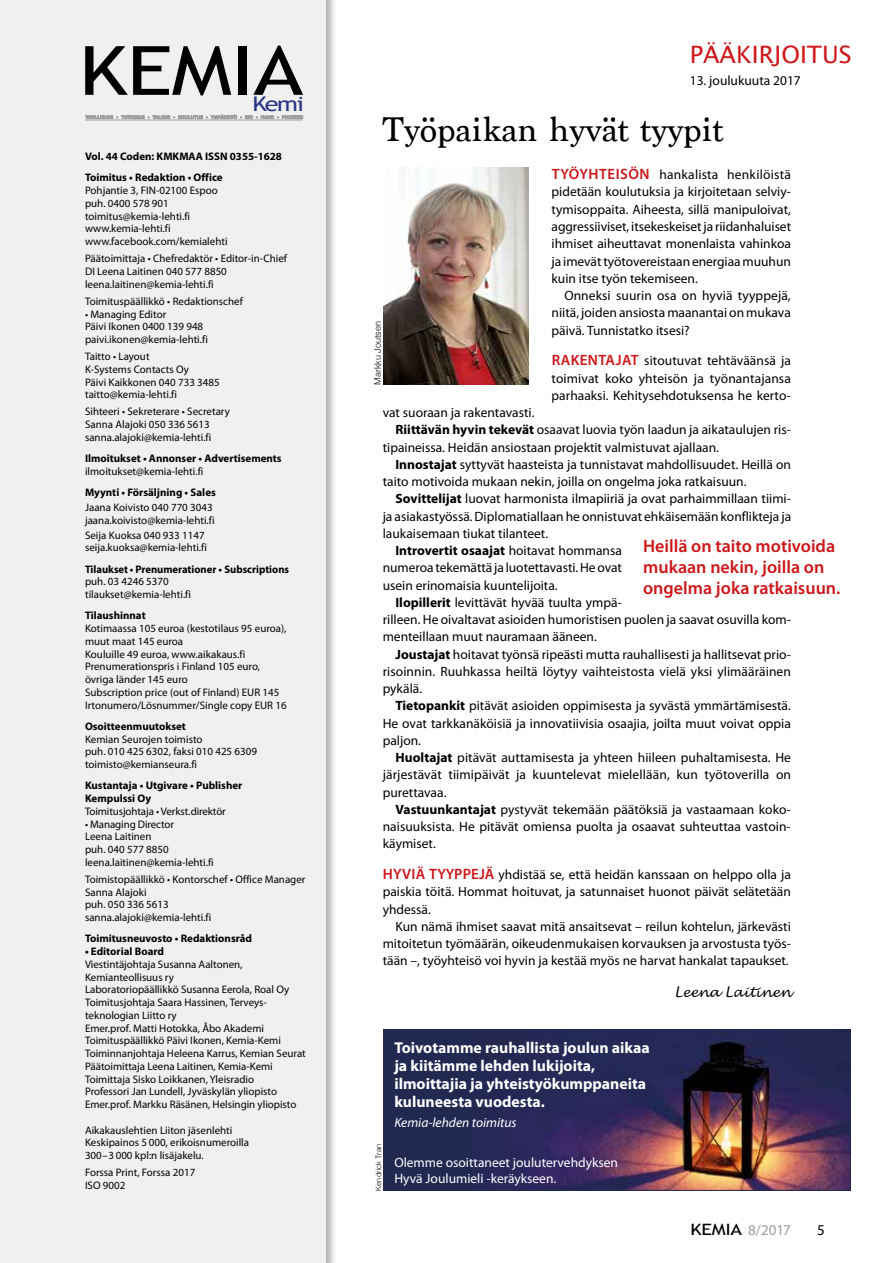
<style>
.page{position:relative;width:893px;height:1263px;background:#fff}
.page>*{position:absolute;margin:0;border:0;box-sizing:border-box;transform-origin:0 0}
.t1{font:67.95px "Trebuchet MS";letter-spacing:-.01em;color:#000;scale:1.25 1}
.t2{font:36px "Marion";letter-spacing:.01em;color:#000}
.t3{font:24px "Lucida Sans";color:#cd171a}
.t4{font:20.1px "Trebuchet MS";color:#283583;scale:1.25 1}
.t5{font:600 18px/21px "Myriad Pro";color:#cd171a}
.t6{font:700 15.75px/18px "Myriad Pro";color:#fff}
.t7{font:15px "Myriad Pro";color:#9d9d9c}
.t8{font:15px "Myriad Pro";color:#000}
.t9{font:13.5px/17.2px "Myriad Pro";color:#000;text-align:justify}
.t10{font:13.5px/15.8px "Myriad Pro";color:#fff}
.t11{font:700 13.5px "Myriad Pro";color:#000}
.t12{font:italic 13.5px "Myriad Pro";color:#fff}
.t13{font:italic 13.5px "Lucida Handwriting";color:#000}
.t14{font:10.95px/12.8px "Myriad Pro";color:#000}
.t15{font:700 10.95px/21.3px "Myriad Pro";color:#000}
.t16{font:300 9px "Helvetica";color:#000}
.t17{font:300 7.5px "Helvetica";color:#000}
.s1{font-weight:600;font-size:15px;color:#cd171a}
.s2{font-weight:700}
.s3{font-weight:400}
.s4{font-family:"Trebuchet MS";font-size:15.6px;color:#000}
</style>
<div class="page">
<div style="left:383px;top:1029px;width:104px;height:161px;background:#222951"></div>
<img style="left:487px;top:1031px;width:362px;height:158px">
<div style="left:383px;top:1029px;width:468px;height:162px;border:1px solid #222951"></div>
<div style="left:0;top:0;width:338px;height:1263px;background:#000;opacity:.35"></div>
<div style="left:0;top:0;width:325px;height:1263px;background:#f0f0f0"></div>
<hr style="left:85px;top:120px;width:218px;height:1px;background:#9d9d9c">
<svg style="left:85px;top:115px;width:218px;height:4px"></svg>
<img style="left:383px;top:168px;width:145px;height:216px">
<h1 class="t1" style="left:79px;top:31px;width:181px">KEMIA</h1>
<h3 class="t4" style="left:252px;top:92px;width:43px">Kemi</h3>
<p class="t15" style="left:85px;top:146px;width:198px">Vol. 44 Coden: KMKMAA ISSN 0355-1628<br>Toimitus • Redaktion • Office</p>
<p class="t14" style="left:85px;top:184px;width:144px">Pohjantie 3, FIN-02100 Espoo puh. 0400 578 901 toimitus@kemia-lehti.fi www.kemia-lehti.fi www.facebook.com/kemialehti</p>
<p class="t14" style="left:85px;top:252px;width:203px">Päätoimittaja • Chefredaktör • Editor-in-Chief<br>DI Leena Laitinen 040 577 8850 leena.laitinen@kemia-lehti.fi</p>
<p class="t14" style="left:85px;top:295px;width:159px">Toimituspäällikkö • Redaktionschef</p>
<p class="t14" style="left:85px;top:307px;width:124px">• Managing Editor<br>Päivi Ikonen 0400 139 948 paivi.ikonen@kemia-lehti.fi</p>
<p class="t14" style="left:85px;top:350px;width:136px">Taitto • Layout<br>K-Systems Contacts Oy<br>Päivi Kaikkonen 040 733 3485 taitto@kemia-lehti.fi</p>
<p class="t14" style="left:85px;top:405px;width:146px">Sihteeri • Sekreterare • Secretary<br>Sanna Alajoki 050 336 5613 sanna.alajoki@kemia-lehti.fi</p>
<p class="t15" style="left:85px;top:448px;width:198px">Ilmoitukset • Annonser • Advertisements</p>
<p class="t14" style="left:85px;top:464px;width:120px">ilmoitukset@kemia-lehti.fi</p>
<p class="t15" style="left:85px;top:482px;width:132px">Myynti • Försäljning • Sales</p>
<p class="t14" style="left:85px;top:501px;width:131px">Jaana Koivisto 040 770 3043 jaana.koivisto@kemia-lehti.fi</p>
<p class="t14" style="left:85px;top:528px;width:123px">Seija Kuoksa 040 933 1147 seija.kuoksa@kemia-lehti.fi</p>
<p class="t15" style="left:85px;top:558px;width:206px">Tilaukset • Prenumerationer • Subscriptions</p>
<p class="t14" style="left:85px;top:575px;width:108px">puh. 03 4246 5370 tilaukset@kemia-lehti.fi</p>
<p class="t15" style="left:85px;top:605px;width:62px">Tilaushinnat</p>
<p class="t14" style="left:85px;top:622px;width:203px">Kotimaassa 105 euroa (kestotilaus 95 euroa), muut maat 145 euroa<br>Kouluille 49 euroa, www.aikakaus.fi Prenumerationspris i Finland 105 euro, övriga länder 145 euro<br>Subscription price (out of Finland) EUR 145<br>Irtonumero/Lösnummer/Single copy EUR 16</p>
<p class="t15" style="left:85px;top:716px;width:102px">Osoitteenmuutokset</p>
<p class="t14" style="left:85px;top:732px;width:173px">Kemian Seurojen toimisto<br>puh. 010 425 6302, faksi 010 425 6309 toimisto@kemianseura.fi</p>
<p class="t15" style="left:85px;top:779px;width:159px;line-height:12.8px">Kustantaja • Utgivare • Publisher<br>Kempulssi Oy</p>
<p class="t14" style="left:85px;top:804px;width:142px">Toimitusjohtaja • Verkst.direktör</p>
<p class="t14" style="left:85px;top:817px;width:130px">• Managing Director<br>Leena Laitinen<br>puh. 040 577 8850 leena.laitinen@kemia-lehti.fi</p>
<p class="t14" style="left:85px;top:873px;width:222px">Toimistopäällikkö • Kontorschef • Office Manager<br>Sanna Alajoki<br>puh. 050 336 5613<br>sanna.alajoki@kemia-lehti.fi</p>
<p class="t15" style="left:85px;top:928px;width:169px">Toimitusneuvosto • Redaktionsråd</p>
<p class="t15" style="left:85px;top:941px;width:81px">• Editorial Board</p>
<p class="t14" style="left:85px;top:958px;width:222px">Viestintäjohtaja Susanna Aaltonen, Kemianteollisuus ry<br>Laboratoriopäällikkö Susanna Eerola, Roal Oy Toimitusjohtaja Saara Hassinen, Terveys&shy;teknologian Liitto ry<br>Emer.prof. Matti Hotokka, Åbo Akademi Toimituspäällikkö Päivi Ikonen, Kemia-Kemi Toiminnanjohtaja Heleena Karrus, Kemian Seurat Päätoimittaja Leena Laitinen, Kemia-Kemi Toimittaja Sisko Loikkanen, Yleisradio<br>Professori Jan Lundell, Jyväskylän yliopisto Emer.prof. Markku Räsänen, Helsingin yliopisto</p>
<p class="t14" style="left:85px;top:1123px;width:166px">Aikakauslehtien Liiton jäsenlehti<br>Keskipainos 5 000, erikoisnumeroilla<br>300–3 000 kpl:n lisäjakelu.</p>
<p class="t14" style="left:85px;top:1166px;width:112px">Forssa Print, Forssa 2017<br>ISO 9002</p>
<h3 class="t3" style="left:690px;top:41px;width:163px">PÄÄKIRJOITUS</h3>
<p class="t9" style="left:690px;top:71px;width:113px">13. joulukuuta 2017</p>
<h2 class="t2" style="left:383px;top:108px;width:342px">Työpaikan hyvät tyypit</h2>
<p class="t16" style="left:370px;top:385px;width:65px;rotate:-90deg">Markku Joutsen</p>
<p class="t9" style="left:552px;top:166px;width:241px"><span class="s1">TYÖYHTEISÖN</span> hankalista henkilöistä pidetään koulutuksia ja kirjoitetaan selviy&shy;tymisoppaita. Aiheesta, sillä manipuloivat, aggressiiviset, itsekeskeiset ja riidanhaluiset ihmiset aiheuttavat monenlaista vahinkoa ja imevät työtovereistaan energiaa muuhun kuin itse työn tekemiseen.</p>
<p class="t9" style="left:552px;top:287px;width:241px;text-indent:13px">Onneksi suurin osa on hyviä tyyppejä, niitä, joiden ansiosta maanantai on mukava päivä. Tunnistatko itsesi?</p>
<p class="t9" style="left:552px;top:352px;width:241px"><span class="s1">RAKENTAJAT</span> sitoutuvat tehtäväänsä ja toimivat koko yhteisön ja työnantajansa parhaaksi. Kehitysehdotuksensa he kerto-</p>
<p class="t9" style="left:383px;top:404px;width:153px">vat suoraan ja rakentavasti.</p>
<p class="t9" style="left:395px;top:421px;width:397px"><span class="s2">Riittävän hyvin tekevät</span> osaavat luovia työn laadun ja aikataulujen ris-</p>
<p class="t9" style="left:383px;top:438px;width:338px">tipaineissa. Heidän ansiostaan projektit valmistuvat ajallaan.</p>
<p class="t9" style="left:395px;top:455px;width:397px"><span class="s2">Innostajat</span> syttyvät haasteista ja tunnistavat mahdollisuudet. Heillä on</p>
<p class="t9" style="left:383px;top:473px;width:365px">taito motivoida mukaan nekin, joilla on ongelma joka ratkaisuun.</p>
<p class="t9" style="left:395px;top:490px;width:397px"><span class="s2">Sovittelijat</span> luovat harmonista ilmapiiriä ja ovat parhaimmillaan tiimi-</p>
<p class="t9" style="left:383px;top:507px;width:410px">ja asiakastyössä. Diplomatiallaan he onnistuvat ehkäisemään konflikteja ja</p>
<p class="t9" style="left:383px;top:524px;width:167px">laukaisemaan tiukat tilanteet.</p>
<p class="t11" style="left:395px;top:543px;width:228px">Introvertit osaajat <span class="s3">hoitavat hommansa</span></p>
<p class="t9" style="left:383px;top:559px;width:241px">numeroa tekemättä ja luotettavasti. He ovat</p>
<p class="t9" style="left:383px;top:576px;width:176px">usein erinomaisia kuuntelijoita.</p>
<p class="t9" style="left:395px;top:593px;width:228px"><span class="s2">Ilopillerit</span> levittävät hyvää tuulta ympä-</p>
<p class="t9" style="left:383px;top:611px;width:410px">rilleen. He oivaltavat asioiden humoristisen puolen ja saavat osuvilla kom-</p>
<p class="t9" style="left:383px;top:628px;width:216px">menteillaan muut nauramaan ääneen.</p>
<p class="t9" style="left:395px;top:645px;width:397px"><span class="s2">Joustajat</span> hoitavat työnsä ripeästi mutta rauhallisesti ja hallitsevat prio-</p>
<p class="t9" style="left:383px;top:662px;width:410px">risoinnin. Ruuhkassa heiltä löytyy vaihteistosta vielä yksi ylimääräinen</p>
<p class="t9" style="left:383px;top:680px;width:41px">pykälä.</p>
<p class="t9" style="left:395px;top:697px;width:397px"><span class="s2">Tietopankit</span> pitävät asioiden oppimisesta ja syvästä ymmärtämisestä.</p>
<p class="t9" style="left:383px;top:714px;width:410px">He ovat tarkkanäköisiä ja innovatiivisia osaajia, joilta muut voivat oppia</p>
<p class="t9" style="left:383px;top:731px;width:40px">paljon.</p>
<p class="t9" style="left:395px;top:749px;width:397px"><span class="s2">Huoltajat</span> pitävät auttamisesta ja yhteen hiileen puhaltamisesta. He</p>
<p class="t9" style="left:383px;top:766px;width:410px">järjestävät tiimipäivät ja kuuntelevat mielellään, kun työtoverilla on</p>
<p class="t9" style="left:383px;top:783px;width:65px">purettavaa.</p>
<p class="t9" style="left:395px;top:800px;width:397px"><span class="s2">Vastuunkantajat</span> pystyvät tekemään päätöksiä ja vastaamaan koko-</p>
<p class="t9" style="left:383px;top:818px;width:410px">naisuuksista. He pitävät omiensa puolta ja osaavat suhteuttaa vastoin-</p>
<p class="t9" style="left:383px;top:835px;width:55px">käymiset.</p>
<p class="t9" style="left:383px;top:866px;width:410px"><span class="s1">HYVIÄ TYYPPEJÄ</span> yhdistää se, että heidän kanssaan on helppo olla ja paiskia töitä. Hommat hoituvat, ja satunnaiset huonot päivät selätetään yhdessä.</p>
<p class="t9" style="left:383px;top:917px;width:410px;text-indent:13px">Kun nämä ihmiset saavat mitä ansaitsevat – reilun kohtelun, järkevästi mitoitetun työmäärän, oikeudenmukaisen korvauksen ja arvostusta työs&shy;tään –, työyhteisö voi hyvin ja kestää myös ne harvat hankalat tapaukset.</p>
<p class="t13" style="left:674px;top:984px;width:118px">Leena Laitinen</p>
<h3 class="t5" style="left:643px;top:535px;width:199px">Heillä on taito motivoida mukaan nekin, joilla on ongelma joka ratkaisuun.</h3>
<p class="t17" style="left:372px;top:1191px;width:49px;rotate:-90deg">Kendrick Tran</p>
<p class="t6" style="left:394px;top:1039px;width:257px">Toivotamme rauhallista joulun aikaa ja kiitämme lehden lukijoita, ilmoittajia ja yhteistyökumppaneita kuluneesta vuodesta.</p>
<p class="t12" style="left:394px;top:1115px;width:124px">Kemia-lehden toimitus</p>
<p class="t10" style="left:394px;top:1154px;width:225px">Olemme osoittaneet joulutervehdyksen<br>Hyvä Joulumieli -keräykseen.</p>
<p class="t7" style="left:690px;top:1220px;width:102px"><span class="s4">KEMIA</span> 8/2017</p>
<p class="t8" style="left:817px;top:1220px;width:9px">5</p>
</div>
